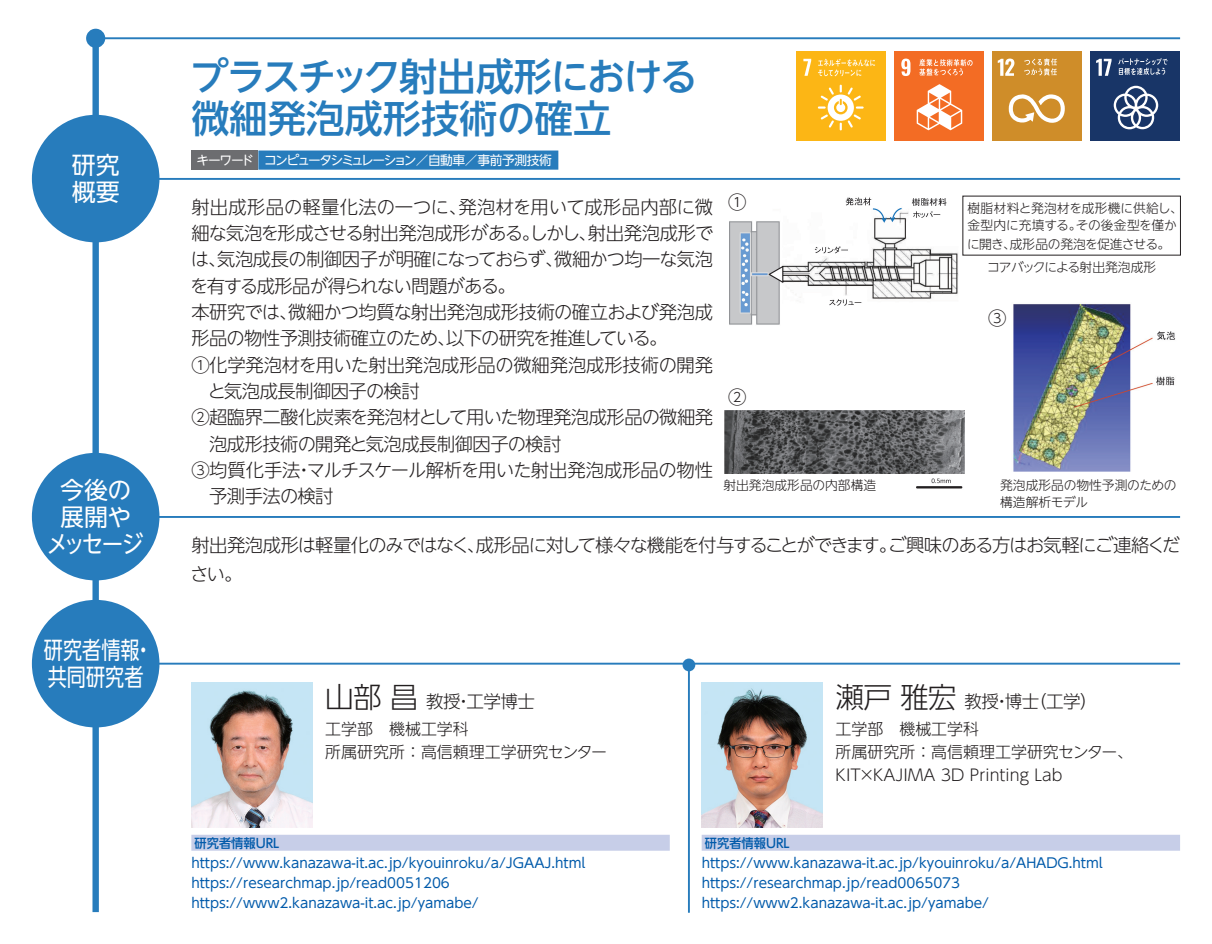
<style>
.page{position:relative;width:1212px;height:944px;background:#fff}
.page>*{position:absolute;margin:0;border:0;box-sizing:border-box;transform-origin:0 0}
.t1{font:500 38.25px/41.4px "UD Shin Go NT Pr 6 N";letter-spacing:-.01em;color:#277cbc}
.t2{font:300 28.8px "UD Shin Go NT Pr 6 N";letter-spacing:-.03em;color:#231f20}
.t3{font:23.85px/27px "UD Shin Go NT Pr 6 N";letter-spacing:-.045em;color:#fff;text-align:center}
.t4{font:23.85px/27px "UD Shin Go NT Pr 6 N";color:#fff;scale:.8 1}
.t5{font:23.85px/27px "UD Shin Go NT Pr 6 N";color:#fff}
.t6{font:300 18.22px/26.3px "UD Shin Go NT Pr 6 N";letter-spacing:-.03em;color:#231f20}
.t7{font:300 18.22px "UD Shin Go NT Pr 6 N";letter-spacing:-.065em;color:#231f20}
.t8{font:300 18.22px "UD Shin Go NT Pr 6 N";letter-spacing:-.01em;color:#231f20}
.t9{font:300 18.22px "UD Shin Go NT Pr 6 N";letter-spacing:-.06em;color:#231f20}
.t10{font:300 17.55px "UD Shin Go NT Pr 6 N";letter-spacing:-.03em;color:#231f20}
.t11{font:300 15.97px/23.2px "UD Shin Go NT Pr 6 N";color:#231f20}
.t12{font:13.5px/20px "UD Shin Go NT Pr 6 N";color:#015aaa}
.t13{font:300 12.83px/17.1px "UD Shin Go NT Pr 6 N";color:#231f20}
.t14{font:12.83px "UD Shin Go NT Pr 6 N";letter-spacing:-.11em;color:#fff}
.t15{font:300 12.83px/23.8px "UD Shin Go NT Pr 6 N";letter-spacing:-.055em;color:#231f20}
.t16{font:500 12.83px "UD Shin Go NT Pr 6 N";color:#015aaa;scale:.96 1}
</style>
<div class="page">
<div style="left:92px;top:32px;width:7px;height:880px;background:#277cbc"></div>
<hr style="left:96px;top:37px;width:1084px;height:2px;background:#277cbc">
<div style="left:86px;top:29px;width:19px;height:19px;background:#277cbc;border-radius:50%"></div>
<hr style="left:688px;top:666px;width:2px;height:247px;background:#277cbc">
<hr style="left:96px;top:516px;width:1084px;height:2px;background:#277cbc">
<hr style="left:96px;top:663px;width:1084px;height:2px;background:#277cbc">
<div style="left:35px;top:456px;width:121px;height:121px;background:#277cbc;border-radius:50%"></div>
<div style="left:32px;top:453px;width:127px;height:127px;border:6px solid #277cbc;border-radius:50%"></div>
<div style="left:35px;top:603px;width:121px;height:121px;background:#277cbc;border-radius:50%"></div>
<div style="left:32px;top:600px;width:127px;height:127px;border:6px solid #277cbc;border-radius:50%"></div>
<div style="left:682px;top:659px;width:13px;height:12px;background:#277cbc;border-radius:50%"></div>
<hr style="left:96px;top:178px;width:1084px;height:2px;background:#277cbc">
<div style="left:35px;top:118px;width:121px;height:121px;background:#277cbc;border-radius:50%"></div>
<div style="left:32px;top:115px;width:127px;height:127px;border:6px solid #277cbc;border-radius:50%"></div>
<div style="left:796px;top:51px;width:89px;height:89px;background:#fcb615"></div>
<svg style="left:803px;top:59px;width:8px;height:17px"></svg>
<svg style="left:818px;top:85px;width:46px;height:45px"></svg>
<svg style="left:818px;top:59px;width:57px;height:17px"></svg>
<div style="left:894px;top:51px;width:89px;height:89px;background:#f36c24"></div>
<svg style="left:901px;top:59px;width:9px;height:17px"></svg>
<svg style="left:917px;top:84px;width:45px;height:46px"></svg>
<svg style="left:919px;top:59px;width:53px;height:17px"></svg>
<div style="left:992px;top:51px;width:90px;height:89px;background:#cf8d29"></div>
<svg style="left:998px;top:59px;width:16px;height:17px"></svg>
<svg style="left:1009px;top:94px;width:56px;height:29px"></svg>
<svg style="left:1024px;top:58px;width:33px;height:17px"></svg>
<div style="left:1091px;top:51px;width:89px;height:89px;background:#183567"></div>
<svg style="left:1096px;top:59px;width:15px;height:17px"></svg>
<svg style="left:1114px;top:86px;width:44px;height:43px"></svg>
<svg style="left:1118px;top:58px;width:49px;height:17px"></svg>
<div style="left:258px;top:151px;width:300px;height:19px;background:#277cbc"></div>
<div style="left:191px;top:151px;width:67px;height:19px;background:#6c6d70"></div>
<img style="left:729px;top:197px;width:230px;height:128px">
<img style="left:724px;top:410px;width:240px;height:79px">
<img style="left:1013px;top:304px;width:162px;height:168px">
<div style="left:191px;top:835px;width:479px;height:16px;background:#c7cee8"></div>
<img style="left:191px;top:682px;width:122px;height:146px">
<div style="left:702px;top:835px;width:478px;height:16px;background:#c7cee8"></div>
<img style="left:702px;top:682px;width:121px;height:146px">
<h3 class="t5" style="left:72px;top:151px;width:49px">研究概要</h3>
<h3 class="t3" style="left:46px;top:475px;width:99px">今後の展開やメッセージ</h3>
<h3 class="t4" style="left:44px;top:636px;width:126px">研究者情報共同研究者</h3>
<h3 class="t4" style="left:134px;top:636px;width:25px">・</h3>
<h1 class="t1" style="left:190px;top:55px;width:509px">プラスチック射出成形における微細発泡成形技術の確立</h1>
<p class="t14" style="left:264px;top:150px;width:289px">コンピュータシミュレーション／自動車／事前予測技術</p>
<p class="t14" style="left:197px;top:150px;width:59px">キーワード</p>
<p class="t6" style="left:191px;top:193px;width:523px">射出成形品の軽量化法の一つに、<br>細な気泡を形成させる射出発泡成形があるしかし射出発泡成形で</p>
<p class="t6" style="left:458px;top:193px;width:256px">発泡材を用いて成形品内部に微</p>
<p class="t6" style="left:522px;top:219px;width:20px">。</p>
<p class="t6" style="left:579px;top:219px;width:20px">、</p>
<p class="t6" style="left:191px;top:246px;width:374px">は気泡成長の制御因子が明確になっておらず、</p>
<p class="t6" style="left:554px;top:246px;width:160px">微細かつ均一な気泡</p>
<p class="t6" style="left:190px;top:246px;width:524px;text-indent:18px">、<br>を有する成形品が得られない問題がある。<br>本研究では微細かつ均質な射出発泡成形技術の確立および発泡成</p>
<p class="t6" style="left:191px;top:298px;width:478px;text-indent:88px">、<br>形品の物性予測技術確立のため以下の研究を推進している。</p>
<p class="t6" style="left:437px;top:325px;width:20px">、</p>
<p class="t8" style="left:191px;top:350px;width:523px">①化学発泡材を用いた射出発泡成形品の微細発泡成形技術の開発</p>
<p class="t6" style="left:208px;top:377px;width:213px">と気泡成長制御因子の検討</p>
<p class="t6" style="left:191px;top:404px;width:523px">②超臨界二酸化炭素を発泡材として用いた物理発泡成形品の微細発</p>
<p class="t6" style="left:209px;top:430px;width:354px">泡成形技術の開発と気泡成長制御因子の検討</p>
<p class="t6" style="left:191px;top:456px;width:523px">③均質化手法マルチスケール解析を用いた射出発泡成形品の物性</p>
<p class="t6" style="left:209px;top:456px;width:126px;text-indent:86px">・予測手法の検討</p>
<p class="t6" style="left:728px;top:188px;width:20px">1</p>
<p class="t6" style="left:728px;top:383px;width:20px">2</p>
<p class="t13" style="left:723px;top:476px;width:154px">射出発泡成形品の内部構造</p>
<p class="t13" style="left:1076px;top:199px;width:109px;text-indent:-108px">樹脂材料と発泡材を成形機に供給し、その後金型を僅か</p>
<p class="t13" style="left:1010px;top:215px;width:162px;line-height:18.9px;text-indent:-42px">金型内に充填する。<br>成形品の発泡を促進させる。</p>
<p class="t15" style="left:987px;top:231px;width:170px;text-indent:-20px">に開き、<br>コアバックによる射出発泡成形</p>
<p class="t6" style="left:988px;top:304px;width:20px">3</p>
<p class="t13" style="left:1000px;top:476px;width:178px">発泡成形品の物性予測のための</p>
<p class="t13" style="left:1000px;top:493px;width:89px">構造解析モデル</p>
<p class="t7" style="left:191px;top:530px;width:707px">射出発泡成形は軽量化のみではなく成形品に対して様々な機能を付与することができます。</p>
<p class="t9" style="left:888px;top:530px;width:294px">ご興味のある方はお気軽にご連絡くだ</p>
<p class="t6" style="left:467px;top:531px;width:20px">、</p>
<p class="t6" style="left:190px;top:560px;width:54px">さい。</p>
<h2 class="t2" style="left:325px;top:673px;width:95px">山部昌</h2>
<p class="t11" style="left:325px;top:717px;width:283px">工学部　機械工学科<br>所属研究所：高信頼理工学研究センター</p>
<p class="t10" style="left:426px;top:687px;width:110px">教授工学博士</p>
<p class="t10" style="left:455px;top:687px;width:19px">・</p>
<h2 class="t2" style="left:836px;top:673px;width:122px">瀬戸雅宏</h2>
<p class="t11" style="left:836px;top:717px;width:299px">工学部　機械工学科<br>所属研究所：高信頼理工学研究センター、<br>KIT×KAJIMA 3D Printing Lab</p>
<p class="t10" style="left:1029px;top:687px;width:70px">（工学(</p>
<p class="t10" style="left:964px;top:687px;width:76px">教授博士</p>
<p class="t10" style="left:993px;top:687px;width:19px">・</p>
<p class="t16" style="left:195px;top:832px;width:90px">研究者情報URL</p>
<p class="t12" style="left:191px;top:853px;width:395px">https://www.kanazawa i t- .ac.jp/kyouinroku a/ /JGAAJ.html https://researchmap.jp/read0051206 https://www2.kanazawa i t- .ac.jp/yamabe/</p>
<p class="t16" style="left:705px;top:832px;width:90px">研究者情報URL</p>
<p class="t12" style="left:702px;top:853px;width:403px">https://www.kanazawa i t- .ac.jp/kyouinroku a/ /AHADG.html https://researchmap.jp/read0065073 https://www2.kanazawa i t- .ac.jp/yamabe/</p>
</div>
